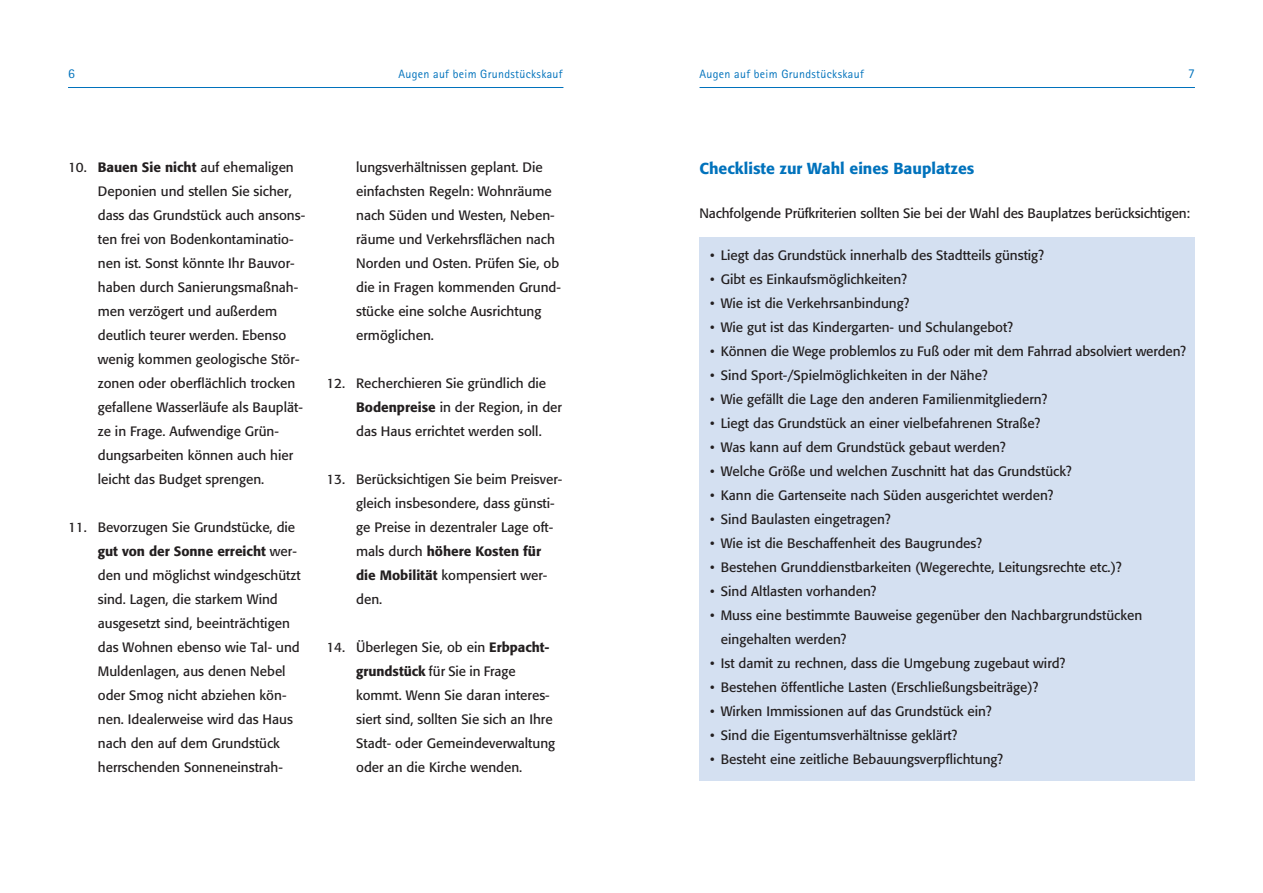
<style>
.page{position:relative;width:1263px;height:893px;background:#fff}
.page>*{position:absolute;margin:0;border:0;box-sizing:border-box;transform-origin:0 0}
.t1{font:500 15.75px "Formata";color:#0072bc}
.t2{font:13.5px/24px "Formata";color:#231f20}
.t3{font:13.5px "AT Rotis Sans Serif";color:#0072bc}
.t4{font:12px "AT Rotis Sans Serif";letter-spacing:.025em;color:#0072bc}
.s1{font-weight:500}
</style>
<div class="page">
<div style="left:699px;top:237px;width:496px;height:543px;background:#d4e0f1"></div>
<hr style="left:699px;top:87px;width:496px;height:1px;background:#0072bc">
<hr style="left:68px;top:87px;width:495px;height:1px;background:#0072bc">
<p class="t3" style="left:68px;top:66px;width:8px">6</p>
<p class="t4" style="left:398px;top:67px;width:166px">Augen auf beim Grundstückskauf</p>
<p class="t2" style="left:98px;top:156px;width:209px;text-indent:-30px">10. <span class="s1">Bauen Sie nicht</span> auf ehemaligen<br>Deponien und stellen Sie sicher, dass das Grundstück auch ansons&shy;ten frei von Bodenkontaminatio&shy;nen ist. Sonst könnte Ihr Bauvor&shy;haben durch Sanierungsmaßnah&shy;men verzögert und außerdem deutlich teurer werden. Ebenso wenig kommen geologische Stör&shy;zonen oder oberflächlich trocken gefallene Wasserläufe als Bauplät&shy;ze in Frage. Aufwendige Grün&shy;dungsarbeiten können auch hier leicht das Budget sprengen.</p>
<p class="t2" style="left:98px;top:516px;width:204px;text-indent:-30px">11. Bevorzugen Sie Grundstücke, die <span class="s1">gut von der Sonne erreicht</span> wer&shy;den und möglichst windgeschützt sind. Lagen, die starkem Wind ausgesetzt sind, beeinträchtigen das Wohnen ebenso wie Tal- und<br>Muldenlagen, aus denen Nebel oder Smog nicht abziehen kön&shy;nen. Idealerweise wird das Haus nach den auf dem Grundstück herrschenden Sonneneinstrah-</p>
<p class="t2" style="left:356px;top:156px;width:206px">lungsverhältnissen geplant. Die einfachsten Regeln: Wohnräume nach Süden und Westen, Neben&shy;räume und Verkehrsflächen nach<br>Norden und Osten. Prüfen Sie, ob die in Fragen kommenden Grund&shy;stücke eine solche Ausrichtung ermöglichen.</p>
<p class="t2" style="left:356px;top:372px;width:207px;text-indent:-30px">12. Recherchieren Sie gründlich die<br><span class="s1">Bodenpreise</span> in der Region, in der das Haus errichtet werden soll.</p>
<p class="t2" style="left:356px;top:468px;width:208px;text-indent:-30px">13. Berücksichtigen Sie beim Preisver&shy;gleich insbesondere, dass günsti&shy;ge Preise in dezentraler Lage oft&shy;mals durch <span class="s1">höhere Kosten für die Mobilität</span> kompensiert wer&shy;den.</p>
<p class="t2" style="left:356px;top:636px;width:201px;text-indent:-30px">14. Überlegen Sie, ob ein <span class="s1">Erbpacht&shy;grundstück</span> für Sie in Frage kommt. Wenn Sie daran interes&shy;siert sind, sollten Sie sich an Ihre<br>Stadt- oder Gemeindeverwaltung oder an die Kirche wenden.</p>
<p class="t4" style="left:699px;top:67px;width:166px">Augen auf beim Grundstückskauf</p>
<p class="t3" style="left:1188px;top:66px;width:8px">7</p>
<p class="t1" style="left:699px;top:159px;width:276px">Checkliste zur Wahl eines Bauplatzes</p>
<p class="t2" style="left:699px;top:201px;width:492px">Nachfolgende Prüfkriterien sollten Sie bei der Wahl des Bauplatzes berücksichtigen:</p>
<p class="t2" style="left:710px;top:243px;width:335px">• Liegt das Grundstück innerhalb des Stadtteils günstig?</p>
<p class="t2" style="left:710px;top:267px;width:198px">• Gibt es Einkaufsmöglichkeiten?</p>
<p class="t2" style="left:710px;top:291px;width:201px">• Wie ist die Verkehrsanbindung?</p>
<p class="t2" style="left:710px;top:315px;width:304px">• Wie gut ist das Kindergarten- und Schulangebot?</p>
<p class="t2" style="left:710px;top:339px;width:477px">• Können die Wege problemlos zu Fuß oder mit dem Fahrrad absolviert werden?</p>
<p class="t2" style="left:710px;top:363px;width:279px">• Sind Sport-/Spielmöglichkeiten in der Nähe?</p>
<p class="t2" style="left:710px;top:387px;width:339px">• Wie gefällt die Lage den anderen Familienmitgliedern?</p>
<p class="t2" style="left:710px;top:411px;width:332px">• Liegt das Grundstück an einer vielbefahrenen Straße?</p>
<p class="t2" style="left:710px;top:435px;width:297px">• Was kann auf dem Grundstück gebaut werden?</p>
<p class="t2" style="left:710px;top:459px;width:363px">• Welche Größe und welchen Zuschnitt hat das Grundstück?</p>
<p class="t2" style="left:710px;top:483px;width:345px">• Kann die Gartenseite nach Süden ausgerichtet werden?</p>
<p class="t2" style="left:710px;top:507px;width:182px">• Sind Baulasten eingetragen?</p>
<p class="t2" style="left:710px;top:531px;width:273px">• Wie ist die Beschaffenheit des Baugrundes?</p>
<p class="t2" style="left:710px;top:555px;width:413px">• Bestehen Grunddienstbarkeiten (Wegerechte, Leitungsrechte etc.)?</p>
<p class="t2" style="left:710px;top:579px;width:168px">• Sind Altlasten vorhanden?</p>
<p class="t2" style="left:721px;top:603px;width:423px;text-indent:-11px">• Muss eine bestimmte Bauweise gegenüber den Nachbargrundstücken eingehalten werden?</p>
<p class="t2" style="left:710px;top:651px;width:357px">• Ist damit zu rechnen, dass die Umgebung zugebaut wird?</p>
<p class="t2" style="left:710px;top:675px;width:330px">• Bestehen öffentliche Lasten (Erschließungsbeiträge)?</p>
<p class="t2" style="left:710px;top:699px;width:283px">• Wirken Immissionen auf das Grundstück ein?</p>
<p class="t2" style="left:710px;top:723px;width:249px">• Sind die Eigentumsverhältnisse geklärt?</p>
<p class="t2" style="left:710px;top:747px;width:295px">• Besteht eine zeitliche Bebauungsverpflichtung?</p>
</div>
